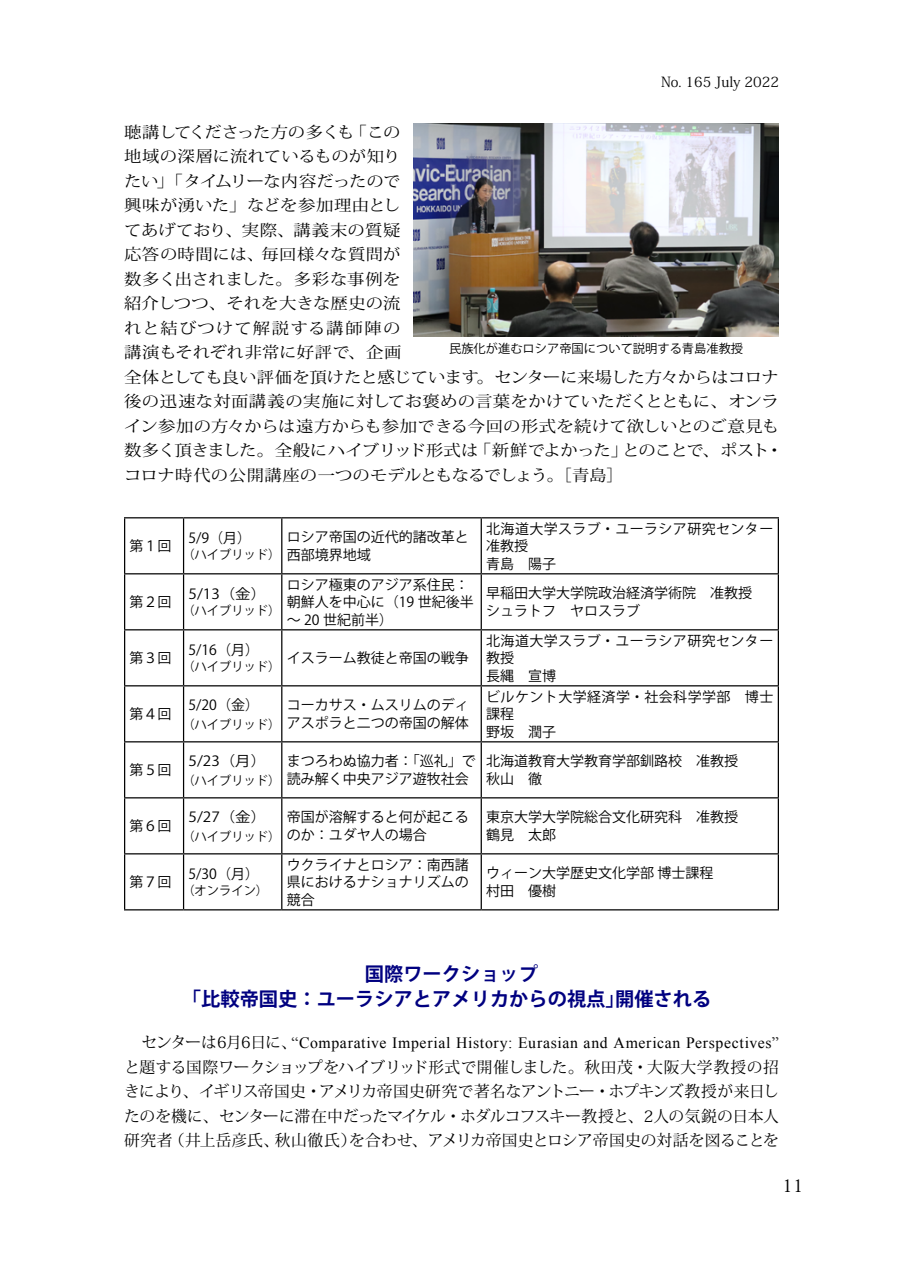
<style>
.page{position:relative;width:903px;height:1275px;background:#fff}
.page>*{position:absolute;margin:0;border:0;box-sizing:border-box;transform-origin:0 0}
.t1{font:700 19.25px/24.5px "Koz Go Pro";color:#000080;text-align:center}
.t2{font:17.5px "Koz Min Pr 6 N";color:#000}
.t3{font:15.75px/24.5px "Koz Min Pr 6 N";color:#000;scale:1.1 1}
.t4{font:15.75px/24.5px "Koz Min Pr 6 N";color:#000;text-align:justify}
.t5{font:15.75px "Times New Roman";letter-spacing:.045em;color:#000}
.t6{font:14px/17.5px "Koz Go Pro";color:#000}
.t7{font:14px/17.5px "Koz Go Pro";letter-spacing:.03em;color:#000}
.t8{font:14px "Koz Go Pro";color:#000;scale:1.1 1}
.t9{font:14px "Koz Min Pr 6 N";color:#000}
.t10{font:12.25px "Koz Go Pro";color:#000}
.s1{font-family:"Koz Min Pr 6 N"}
</style>
<div class="page">
<hr style="left:124px;top:517px;width:60px;height:1px;background:#000">
<hr style="left:124px;top:518px;width:1px;height:55px;background:#000">
<hr style="left:184px;top:517px;width:98px;height:1px;background:#000">
<hr style="left:183px;top:518px;width:1px;height:55px;background:#000">
<hr style="left:282px;top:517px;width:199px;height:1px;background:#000">
<hr style="left:281px;top:518px;width:1px;height:55px;background:#000">
<hr style="left:481px;top:517px;width:298px;height:1px;background:#000">
<hr style="left:481px;top:518px;width:1px;height:55px;background:#000">
<hr style="left:778px;top:518px;width:1px;height:55px;background:#000">
<hr style="left:124px;top:573px;width:60px;height:1px;background:#000">
<hr style="left:124px;top:574px;width:1px;height:55px;background:#000">
<hr style="left:184px;top:573px;width:98px;height:1px;background:#000">
<hr style="left:183px;top:574px;width:1px;height:55px;background:#000">
<hr style="left:282px;top:573px;width:199px;height:1px;background:#000">
<hr style="left:281px;top:574px;width:1px;height:55px;background:#000">
<hr style="left:481px;top:573px;width:298px;height:1px;background:#000">
<hr style="left:481px;top:574px;width:1px;height:55px;background:#000">
<hr style="left:778px;top:574px;width:1px;height:55px;background:#000">
<hr style="left:124px;top:629px;width:60px;height:1px;background:#000">
<hr style="left:124px;top:630px;width:1px;height:55px;background:#000">
<hr style="left:184px;top:629px;width:98px;height:1px;background:#000">
<hr style="left:183px;top:630px;width:1px;height:55px;background:#000">
<hr style="left:282px;top:629px;width:199px;height:1px;background:#000">
<hr style="left:281px;top:630px;width:1px;height:55px;background:#000">
<hr style="left:481px;top:629px;width:298px;height:1px;background:#000">
<hr style="left:481px;top:630px;width:1px;height:55px;background:#000">
<hr style="left:778px;top:630px;width:1px;height:55px;background:#000">
<hr style="left:124px;top:685px;width:60px;height:1px;background:#000">
<hr style="left:124px;top:686px;width:1px;height:55px;background:#000">
<hr style="left:184px;top:685px;width:98px;height:1px;background:#000">
<hr style="left:183px;top:686px;width:1px;height:55px;background:#000">
<hr style="left:282px;top:685px;width:199px;height:1px;background:#000">
<hr style="left:281px;top:686px;width:1px;height:55px;background:#000">
<hr style="left:481px;top:685px;width:298px;height:1px;background:#000">
<hr style="left:481px;top:686px;width:1px;height:55px;background:#000">
<hr style="left:778px;top:686px;width:1px;height:55px;background:#000">
<hr style="left:124px;top:741px;width:60px;height:1px;background:#000">
<hr style="left:124px;top:742px;width:1px;height:55px;background:#000">
<hr style="left:184px;top:741px;width:98px;height:1px;background:#000">
<hr style="left:183px;top:742px;width:1px;height:55px;background:#000">
<hr style="left:282px;top:741px;width:199px;height:1px;background:#000">
<hr style="left:281px;top:742px;width:1px;height:55px;background:#000">
<hr style="left:481px;top:741px;width:298px;height:1px;background:#000">
<hr style="left:481px;top:742px;width:1px;height:55px;background:#000">
<hr style="left:778px;top:742px;width:1px;height:55px;background:#000">
<hr style="left:124px;top:797px;width:60px;height:1px;background:#000">
<hr style="left:124px;top:798px;width:1px;height:55px;background:#000">
<hr style="left:184px;top:797px;width:98px;height:1px;background:#000">
<hr style="left:183px;top:798px;width:1px;height:55px;background:#000">
<hr style="left:282px;top:797px;width:199px;height:1px;background:#000">
<hr style="left:281px;top:798px;width:1px;height:55px;background:#000">
<hr style="left:481px;top:797px;width:298px;height:1px;background:#000">
<hr style="left:481px;top:798px;width:1px;height:55px;background:#000">
<hr style="left:778px;top:798px;width:1px;height:55px;background:#000">
<hr style="left:124px;top:853px;width:60px;height:1px;background:#000">
<hr style="left:124px;top:854px;width:1px;height:55px;background:#000">
<hr style="left:184px;top:853px;width:98px;height:1px;background:#000">
<hr style="left:183px;top:854px;width:1px;height:55px;background:#000">
<hr style="left:282px;top:853px;width:199px;height:1px;background:#000">
<hr style="left:281px;top:854px;width:1px;height:55px;background:#000">
<hr style="left:481px;top:853px;width:298px;height:1px;background:#000">
<hr style="left:481px;top:854px;width:1px;height:55px;background:#000">
<hr style="left:778px;top:854px;width:1px;height:55px;background:#000">
<hr style="left:124px;top:909px;width:60px;height:1px;background:#000">
<hr style="left:184px;top:909px;width:98px;height:1px;background:#000">
<hr style="left:282px;top:909px;width:199px;height:1px;background:#000">
<hr style="left:481px;top:909px;width:298px;height:1px;background:#000">
<img style="left:413px;top:124px;width:366px;height:213px">
<p class="t9" style="left:661px;top:74px;width:119px">No. 165 July 2022</p>
<p class="t3" style="left:124px;top:120px;width:601px">聴講してくださった方の多くも「この<br>地域の深層に流れているものが知り<br>たい」「タイムリーな内容だったので<br>興味が湧いた」などを参加理由とし<br>てあげており、実際、講義末の質疑<br>応答の時間には、毎回様々な質問が<br>数多く出されました。多彩な事例を<br>紹介しつつ、それを大きな歴史の流<br>れと結びつけて解説する講師陣の<br>講演もそれぞれ非常に好評で、企画<br>全体としても良い評価を頂けたと感じています。センターに来場した方々からはコロナ後の迅速な対面講義の実施に対してお褒めの言葉をかけていただくとともに、オンライン参加の方々からは遠方からも参加できる今回の形式を続けて欲しいとのご意見も数多く頂きました。全般にハイブリッド形式は「新鮮でよかった」とのことで、ポスト・コロナ時代の公開講座の一つのモデルともなるでしょう。［青島］</p>
<p class="t10" style="left:449px;top:341px;width:295px">民族化が進むロシア帝国について説明する青島准教授</p>
<p class="t6" style="left:130px;top:538px;width:43px">第１回</p>
<p class="t6" style="left:130px;top:594px;width:43px">第２回</p>
<p class="t6" style="left:130px;top:650px;width:43px">第３回</p>
<p class="t6" style="left:130px;top:706px;width:43px">第４回</p>
<p class="t6" style="left:130px;top:762px;width:43px">第５回</p>
<p class="t6" style="left:130px;top:818px;width:43px">第６回</p>
<p class="t6" style="left:130px;top:874px;width:43px">第７回</p>
<p class="t6" style="left:189px;top:530px;width:64px">5/9（月）</p>
<p class="t10" style="left:182px;top:547px;width:99px">（ハイブリッド）</p>
<p class="t8" style="left:189px;top:585px;width:72px">5/13（金）</p>
<p class="t10" style="left:182px;top:603px;width:99px">（ハイブリッド）</p>
<p class="t6" style="left:189px;top:642px;width:72px">5/16（月）</p>
<p class="t10" style="left:182px;top:659px;width:99px">（ハイブリッド）</p>
<p class="t6" style="left:189px;top:696px;width:72px">5/20（金）</p>
<p class="t10" style="left:182px;top:717px;width:99px">（ハイブリッド）</p>
<p class="t8" style="left:189px;top:751px;width:72px">5/23（月）</p>
<p class="t10" style="left:182px;top:773px;width:99px">（ハイブリッド）</p>
<p class="t8" style="left:189px;top:807px;width:72px">5/27（金）</p>
<p class="t10" style="left:182px;top:829px;width:99px">（ハイブリッド）</p>
<p class="t6" style="left:189px;top:866px;width:72px">5/30（月）</p>
<p class="t10" style="left:182px;top:883px;width:87px">（オンライン）</p>
<p class="t6" style="left:287px;top:529px;width:183px">ロシア帝国の近代的諸改革と西部境界地域</p>
<p class="t7" style="left:486px;top:520px;width:289px">北海道大学スラブ・ユーラシア研究センター准教授<br>青島　陽子</p>
<p class="t6" style="left:287px;top:576px;width:188px">ロシア極東のアジア系住民：朝鮮人を中心に（19 世紀後半～ 20 世紀前半）</p>
<p class="t6" style="left:486px;top:585px;width:267px">早稲田大学大学院政治経済学術院　准教授シュラトフ　ヤロスラブ</p>
<p class="t6" style="left:287px;top:650px;width:183px">イスラーム教徒と帝国の戦争</p>
<p class="t7" style="left:486px;top:632px;width:289px">北海道大学スラブ・ユーラシア研究センター教授<br>長縄　宣博</p>
<p class="t6" style="left:287px;top:697px;width:183px">コーカサス・ムスリムのディアスポラと二つの帝国の解体</p>
<p class="t7" style="left:486px;top:688px;width:289px">ビルケント大学経済学・社会科学学部　博士課程<br>野坂　潤子</p>
<p class="t6" style="left:287px;top:753px;width:190px">まつろわぬ協力者：「巡礼」で読み解く中央アジア遊牧社会</p>
<p class="t6" style="left:486px;top:753px;width:253px">北海道教育大学教育学部釧路校　准教授秋山　徹</p>
<p class="t6" style="left:287px;top:809px;width:183px">帝国が溶解すると何が起こるのか：ユダヤ人の場合</p>
<p class="t6" style="left:486px;top:809px;width:253px">東京大学大学院総合文化研究科　准教授鶴見　太郎</p>
<p class="t6" style="left:287px;top:856px;width:183px;text-align:justify">ウクライナとロシア：南西諸県におけるナショナリズムの競合</p>
<p class="t6" style="left:486px;top:865px;width:229px">ウィーン大学歴史文化学部 博士課程村田　優樹</p>
<p class="t1" style="left:182px;top:963px;width:531px">国際ワークショップ<br>「比較帝国史：ユーラシアとアメリカからの視点」開催される</p>
<p class="t5" style="left:141px;top:1032px;width:639px"><span class="s1">センターは6月6日に、</span>“Comparative Imperial History: Eurasian and American Perspectives”</p>
<p class="t4" style="left:124px;top:1055px;width:656px">と題する国際ワークショップをハイブリッド形式で開催しました。秋田茂・大阪大学教授の招きにより、イギリス帝国史・アメリカ帝国史研究で著名なアントニー・ホプキンズ教授が来日したのを機に、センターに滞在中だったマイケル・ホダルコフスキー教授と、2人の気鋭の日本人研究者（井上岳彦氏、秋山徹氏）を合わせ、アメリカ帝国史とロシア帝国史の対話を図ることを</p>
<p class="t2" style="left:782px;top:1176px;width:23px">11</p>
</div>
